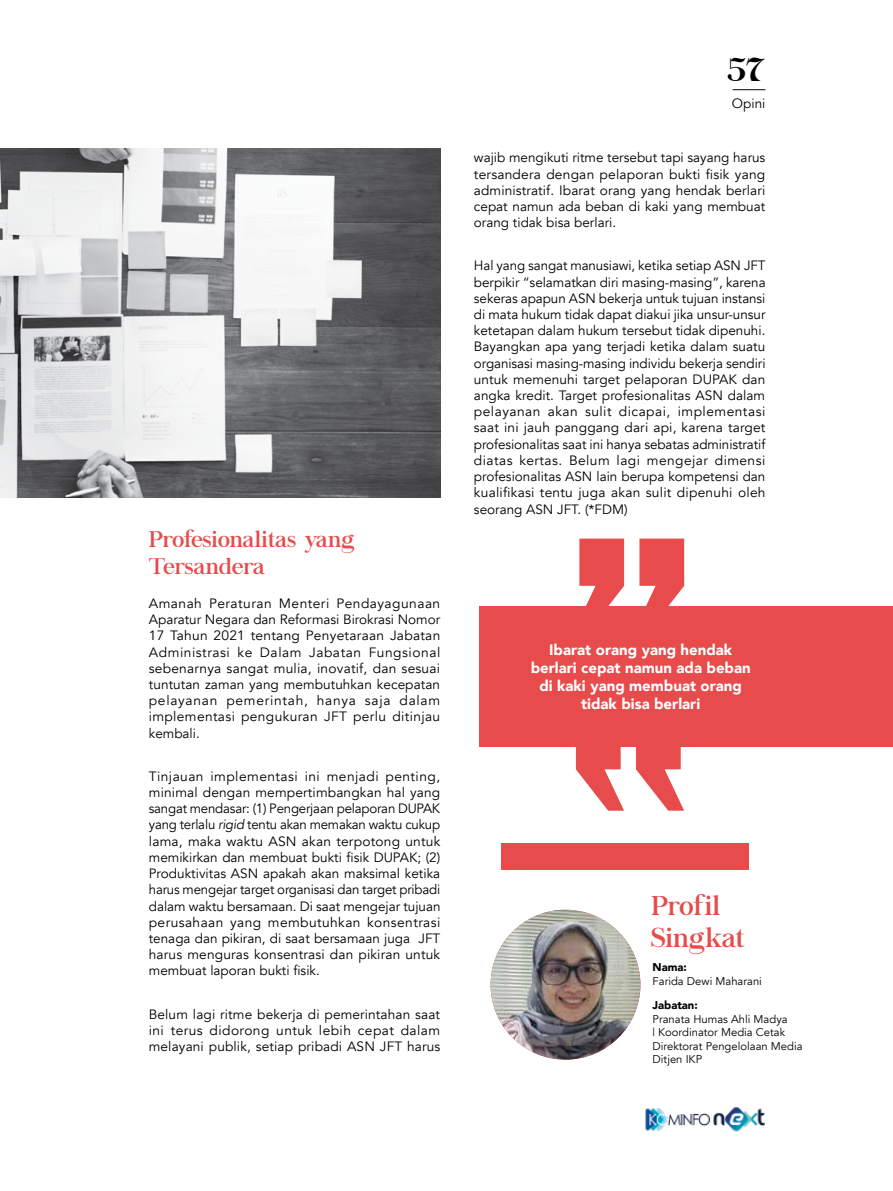
<style>
.page{position:relative;width:893px;height:1191px;background:#fff}
.page>*{position:absolute;margin:0;border:0;box-sizing:border-box;transform-origin:0 0}
.t1{font:37.5px "Chapaza";color:#000}
.t2{font:27px/32.4px "Chapaza";color:#e74b4b}
.t3{font:22.5px/27px "Chapaza";color:#e74b4b}
.t4{font:900 15px/18px "Avenir";color:#fff;text-align:center}
.t5{font:13.5px/16.2px "Avenir";letter-spacing:.01em;color:#000;text-align:justify}
.t6{font:11.25px/13.5px "Avenir";color:#000}
.t7{font:900 11.25px "Avenir";color:#000}
.s1{font-style:italic}
</style>
<div class="page">
<hr style="left:733px;top:89px;width:32px;height:1px;background:#000">
<img style="left:645px;top:1107px;width:120px;height:25px">
<img style="left:491px;top:909px;width:149px;height:150px;border-radius:75px">
<div style="left:502px;top:842px;width:247px;height:27px;background:#e74b4b"></div>
<img style="left:0;top:149px;width:440px;height:349px">
<div style="left:479px;top:606px;width:414px;height:140px;background:#e74b4b"></div>
<svg style="left:639px;top:538px;width:45px;height:68px;background:#ea6464"></svg>
<svg style="left:579px;top:538px;width:45px;height:68px;background:#ea6464"></svg>
<svg style="left:576px;top:746px;width:48px;height:64px"></svg>
<svg style="left:636px;top:746px;width:48px;height:64px"></svg>
<h3 class="t3" style="left:149px;top:526px;width:208px">Profesionalitas yang<br>Tersandera</h3>
<p class="t5" style="left:149px;top:595px;width:293px">Amanah Peraturan Menteri Pendayagunaan Aparatur Negara dan Reformasi Birokrasi Nomor 17 Tahun 2021 tentang Penyetaraan Jabatan Administrasi ke Dalam Jabatan Fungsional sebenarnya sangat mulia, inovatif, dan sesuai tuntutan zaman yang membutuhkan kecepatan pelayanan pemerintah, hanya saja dalam implementasi pengukuran JFT perlu ditinjau kembali.</p>
<p class="t5" style="left:149px;top:768px;width:293px">Tinjauan implementasi ini menjadi penting, minimal dengan mempertimbangkan hal yang sangat mendasar: (1) Pengerjaan pelaporan DUPAK yang terlalu <span class="s1">rigid</span> tentu akan memakan waktu cukup lama, maka waktu ASN akan terpotong untuk memikirkan dan membuat bukti fisik DUPAK; (2)<br>Produktivitas ASN apakah akan maksimal ketika harus mengejar target organisasi dan target pribadi dalam waktu bersamaan. Di saat mengejar tujuan perusahaan yang membutuhkan konsentrasi tenaga dan pikiran, di saat bersamaan juga JFT harus menguras konsentrasi dan pikiran untuk membuat laporan bukti fisik.</p>
<p class="t5" style="left:149px;top:1006px;width:293px">Belum lagi ritme bekerja di pemerintahan saat ini terus didorong untuk lebih cepat dalam melayani publik, setiap pribadi ASN JFT harus</p>
<h1 class="t1" style="left:727px;top:46px;width:40px">57</h1>
<p class="t5" style="left:732px;top:96px;width:35px">Opini</p>
<p class="t5" style="left:474px;top:150px;width:293px">wajib mengikuti ritme tersebut tapi sayang harus tersandera dengan pelaporan bukti fisik yang administratif. Ibarat orang yang hendak berlari cepat namun ada beban di kaki yang membuat orang tidak bisa berlari.</p>
<p class="t5" style="left:474px;top:258px;width:293px">Hal yang sangat manusiawi, ketika setiap ASN JFT berpikir “selamatkan diri masing-masing”, karena sekeras apapun ASN bekerja untuk tujuan instansi di mata hukum tidak dapat diakui jika unsur-unsur ketetapan dalam hukum tersebut tidak dipenuhi.<br>Bayangkan apa yang terjadi ketika dalam suatu organisasi masing-masing individu bekerja sendiri untuk memenuhi target pelaporan DUPAK dan angka kredit. Target profesionalitas ASN dalam pelayanan akan sulit dicapai, implementasi saat ini jauh panggang dari api, karena target profesionalitas saat ini hanya sebatas administratif diatas kertas. Belum lagi mengejar dimensi profesionalitas ASN lain berupa kompetensi dan kualifikasi tentu juga akan sulit dipenuhi oleh seorang ASN JFT. (*FDM)</p>
<p class="t4" style="left:531px;top:640px;width:222px">Ibarat orang yang hendak berlari cepat namun ada beban di kaki yang membuat orang tidak bisa berlari</p>
<h2 class="t2" style="left:651px;top:889px;width:95px">Profil<br>Singkat</h2>
<p class="t7" style="left:653px;top:957px;width:36px">Nama:</p>
<p class="t6" style="left:653px;top:974px;width:111px">Farida Dewi Maharani</p>
<p class="t7" style="left:653px;top:995px;width:47px">Jabatan:</p>
<p class="t6" style="left:653px;top:1012px;width:151px">Pranata Humas Ahli Madya<br>| Koordinator Media Cetak<br>Direktorat Pengelolaan Media<br>Ditjen IKP</p>
</div>
